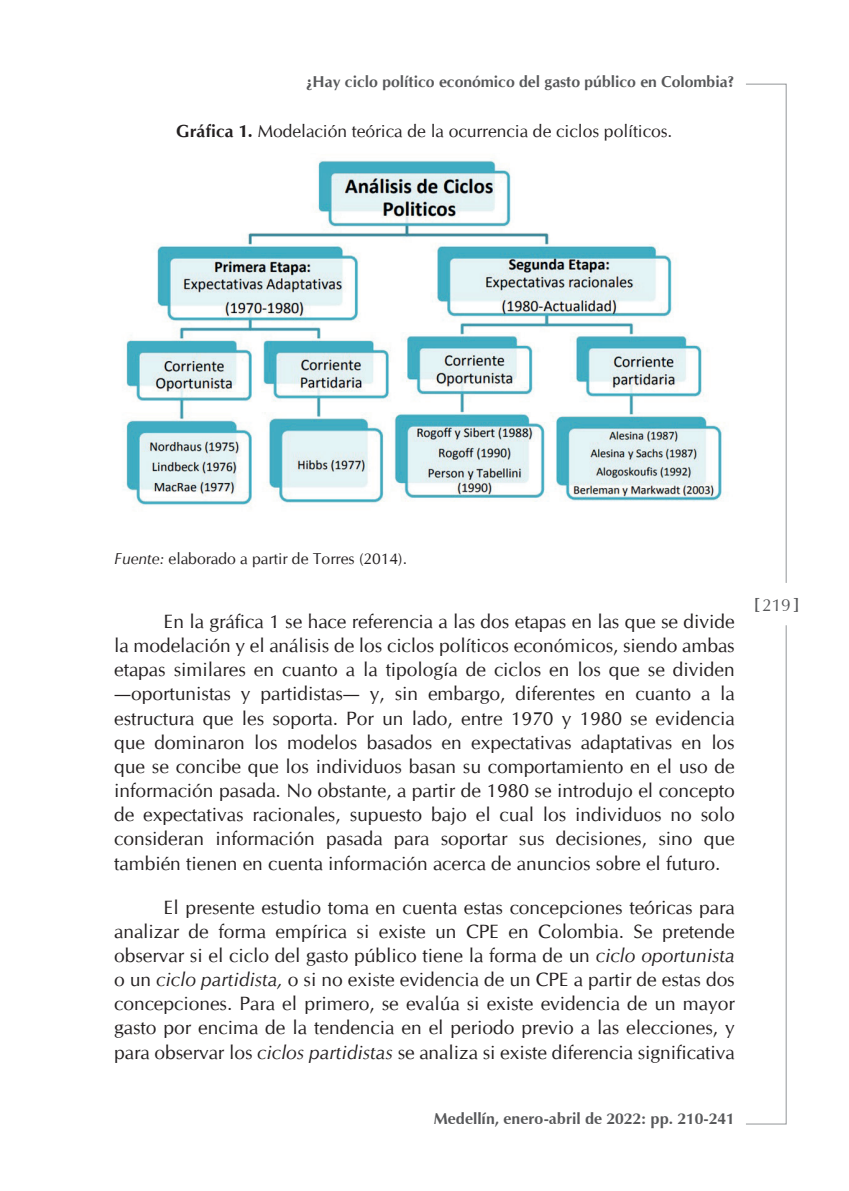
<style>
.page{position:relative;width:849px;height:1191px;background:#fff}
.page>*{position:absolute;margin:0;border:0;box-sizing:border-box;transform-origin:0 0}
.t1{font:19.25px/24.2px "CG Omega";color:#231f20;text-align:justify}
.t2{font:17.5px "CG Omega";color:#231f20}
.t3{font:17.5px "Zapf Humanist 601 BT";color:#57585a}
.t4{font:700 15.75px "CG Omega";color:#57585a}
.t5{font:15.75px "CG Omega";color:#231f20}
.t6{font:700 15.75px "Zapf Humanist 601 BT";color:#57585a}
.s1{font-weight:700}
.s2{font-style:italic}
</style>
<div class="page">
<svg style="left:746px;top:83px;width:40px;height:500px"></svg>
<svg style="left:746px;top:625px;width:40px;height:499px"></svg>
<img style="left:125px;top:160px;width:597px;height:346px">
<p class="t4" style="left:305px;top:72px;width:430px">¿Hay ciclo político económico del gasto público en Colombia?</p>
<p class="t2" style="left:176px;top:121px;width:497px"><span class="s1">Gráfica 1.</span> Modelación teórica de la ocurrencia de ciclos políticos.</p>
<p class="t5" style="left:114px;top:549px;width:294px"><span class="s2">Fuente:</span> elaborado a partir de Torres (2014).</p>
<p class="t1" style="left:114px;top:609px;width:622px;text-indent:50px">En la gráfica 1 se hace referencia a las dos etapas en las que se divide la modelación y el análisis de los ciclos políticos económicos, siendo ambas etapas similares en cuanto a la tipología de ciclos en los que se dividen —oportunistas y partidistas— y, sin embargo, diferentes en cuanto a la estructura que les soporta. Por un lado, entre 1970 y 1980 se evidencia que dominaron los modelos basados en expectativas adaptativas en los que se concibe que los individuos basan su comportamiento en el uso de información pasada. No obstante, a partir de 1980 se introdujo el concepto de expectativas racionales, supuesto bajo el cual los individuos no solo consideran información pasada para soportar sus decisiones, sino que también tienen en cuenta información acerca de anuncios sobre el futuro.</p>
<p class="t1" style="left:114px;top:895px;width:622px;text-indent:50px">El presente estudio toma en cuenta estas concepciones teóricas para analizar de forma empírica si existe un CPE en Colombia. Se pretende observar si el ciclo del gasto público tiene la forma de un <span class="s2">ciclo oportunista </span>o un <span class="s2">ciclo partidista,</span> o si no existe evidencia de un CPE a partir de estas dos concepciones. Para el primero, se evalúa si existe evidencia de un mayor gasto por encima de la tendencia en el periodo previo a las elecciones, y para observar los <span class="s2">ciclos partidistas</span> se analiza si existe diferencia significativa</p>
<p class="t6" style="left:433px;top:1109px;width:302px">Medellín, enero-abril de 2022: pp. 210-241</p>
<p class="t3" style="left:753px;top:594px;width:47px"><span class="s1">[</span>219<span class="s1">]</span></p>
</div>
